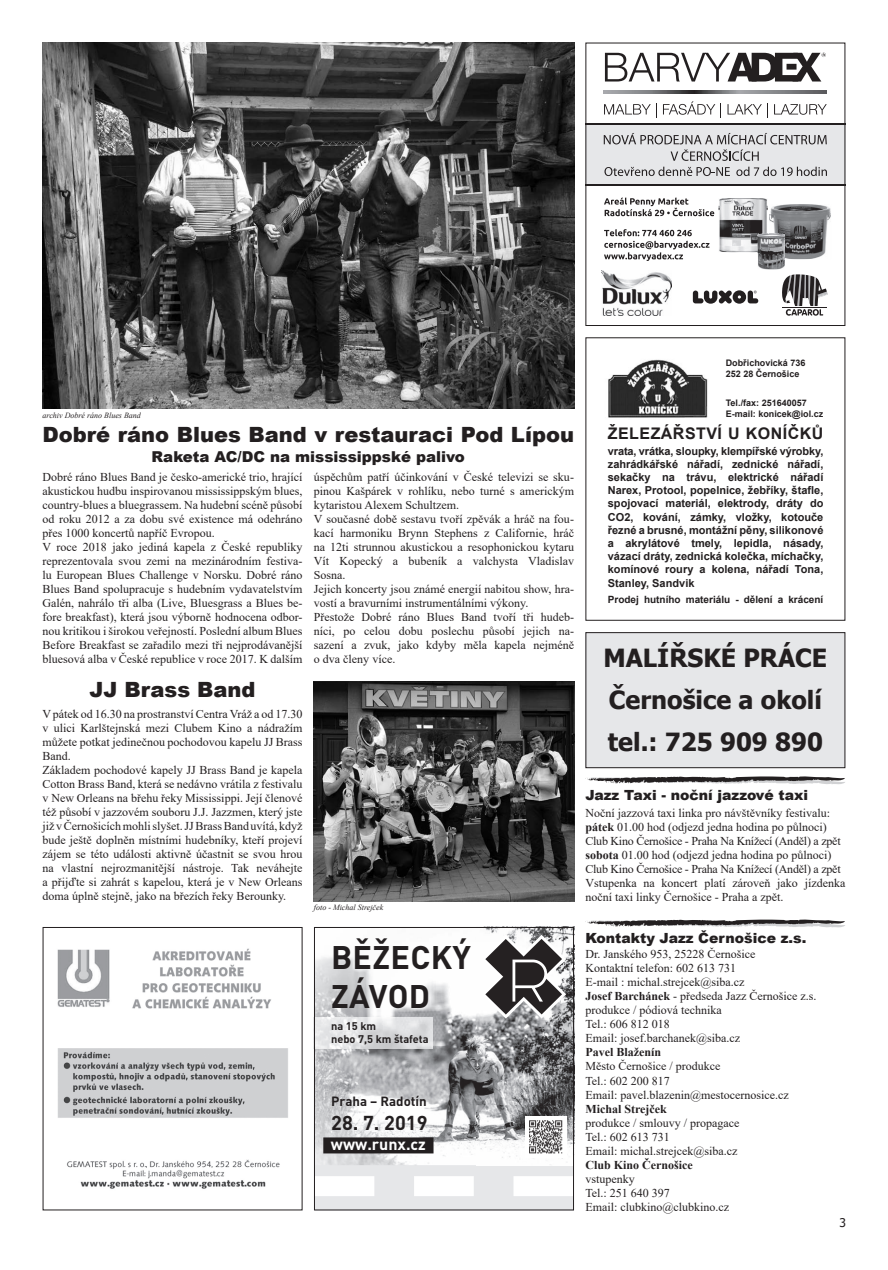
<style>
.page{position:relative;width:888px;height:1270px;background:#fff}
.page>*{position:absolute;margin:0;border:0;box-sizing:border-box;transform-origin:0 0}
.t1{font:700 32.3px/38.8px "DIN Pro";letter-spacing:.01em;color:#231f20}
.t2{font:700 25px/42px "Tahoma";color:#231f20}
.t3{font:900 21px "Arial";color:#231f20}
.t4{font:700 19.9px "DIN Pro";color:#231f20}
.t5{font:700 16px "Arial";letter-spacing:.03em;color:#231f20}
.t6{font:700 16px "DIN Pro";color:#fff}
.t7{font:900 15px "Arial";color:#231f20}
.t8{font:900 14px "Arial";color:#231f20}
.t9{font:700 13.3px "DIN Pro";color:#231f20}
.t10{font:12px/14px "Times New Roman";color:#231f20}
.t11{font:700 12px "Times New Roman";color:#231f20}
.t12{font:12px "Tahoma";color:#231f20}
.t13{font:700 11px/13.2px "Arial";color:#231f20;text-align:justify}
.t14{font:700 11px/13.2px "DIN Pro";color:#231f20}
.t15{font:700 10px "Arial";color:#231f20}
.t16{font:700 9px/10.8px "Arial";color:#231f20}
.t17{font:italic 8px "Times New Roman";color:#231f20}
.s1{font-weight:700}
</style>
<div class="page">
<div style="left:315px;top:1164px;width:258px;height:46px;background:#e6e7e9"></div>
<svg style="left:585px;top:920px;width:260px;height:8px"></svg>
<svg style="left:585px;top:776px;width:260px;height:8px"></svg>
<img style="left:608px;top:359px;width:100px;height:59px">
<img style="left:43px;top:43px;width:531px;height:366px">
<img style="left:314px;top:682px;width:260px;height:219px">
<div style="left:585px;top:124px;width:260px;height:61px;background:#e6e7e9"></div>
<svg style="left:603px;top:91px;width:223px;height:2px"></svg>
<svg style="left:604px;top:104px;width:47px;height:11px"></svg>
<svg style="left:663px;top:101px;width:58px;height:17px"></svg>
<svg style="left:727px;top:104px;width:35px;height:11px"></svg>
<svg style="left:774px;top:104px;width:52px;height:11px"></svg>
<svg style="left:604px;top:53px;width:221px;height:29px"></svg>
<svg style="left:603px;top:133px;width:223px;height:28px"></svg>
<hr style="left:585px;top:124px;width:260px;height:1px;background:#231f20">
<hr style="left:585px;top:185px;width:260px;height:1px;background:#231f20">
<img style="left:768px;top:204px;width:62px;height:55px">
<img style="left:718px;top:198px;width:49px;height:54px">
<img style="left:757px;top:234px;width:27px;height:35px">
<img style="left:768px;top:234px;width:16px;height:25px">
<img style="left:757px;top:234px;width:10px;height:18px">
<svg style="left:604px;top:167px;width:125px;height:9px"></svg>
<svg style="left:736px;top:167px;width:90px;height:9px"></svg>
<svg style="left:604px;top:197px;width:110px;height:19px"></svg>
<svg style="left:604px;top:229px;width:105px;height:32px"></svg>
<svg style="left:782px;top:274px;width:45px;height:42px"></svg>
<img style="left:601px;top:271px;width:70px;height:45px">
<svg style="left:692px;top:290px;width:66px;height:14px"></svg>
<img style="left:57px;top:948px;width:231px;height:241px">
<svg style="left:316px;top:1176px;width:256px;height:20px"></svg>
<img style="left:316px;top:929px;width:256px;height:236px">
<img style="left:316px;top:1017px;width:117px;height:32px">
<svg style="left:481px;top:935px;width:85px;height:84px"></svg>
<div style="left:525px;top:1116px;width:41px;height:41px;background:#fff"></div>
<svg style="left:529px;top:1120px;width:33px;height:33px"></svg>
<div style="left:323px;top:1137px;width:110px;height:16px;background:#231f20"></div>
<div style="left:314px;top:927px;width:260px;height:283px;border:1px solid #231f20"></div>
<div style="left:585px;top:633px;width:259px;height:135px;background:#e6e7e9"></div>
<div style="left:585px;top:632px;width:260px;height:136px;border:1px solid #231f20"></div>
<p class="t17" style="left:43px;top:410px;width:100px">archiv Dobré ráno Blues Band</p>
<h3 class="t3" style="left:43px;top:419px;width:533px">Dobré ráno Blues Band v restauraci Pod Lípou</h3>
<p class="t7" style="left:152px;top:445px;width:315px">Raketa AC/DC na mississippské palivo</p>
<p class="t10" style="left:314px;top:470px;width:261px">úspěchům patří účinkování v České televizi se sku&shy;pinou Kašpárek v rohlíku, nebo turné s americkým kytaristou Alexem Schultzem.<br>V současné době sestavu tvoří zpěvák a hráč na fou&shy;kací harmoniku Brynn Stephens z Californie, hráč na 12ti strunnou akustickou a resophonickou kytaru Vít Kopecký a bubeník a valchysta Vladislav Sosna.<br>Jejich koncerty jsou známé energií nabitou show, hra&shy;vostí a bravurními instrumentálními výkony.<br>Přestože Dobré ráno Blues Band tvoří tři hudeb&shy;níci, po celou dobu poslechu působí jejich na&shy;sazení a zvuk, jako kdyby měla kapela nejméně o dva členy více.</p>
<h3 class="t3" style="left:89px;top:674px;width:168px">JJ Brass Band</h3>
<p class="t10" style="left:43px;top:707px;width:261px">V pátek od 16.30 na prostranství Centra Vráž a od 17.30 v ulici Karlštejnská mezi Clubem Kino a nádražím můžete potkat jedinečnou pochodovou kapelu JJ Brass Band.<br>Základem pochodové kapely JJ Brass Band je kapela Cotton Brass Band, která se nedávno vrátila z festivalu v New Orleans na břehu řeky Mississippi. Její členové též působí v jazzovém souboru J.J. Jazzmen, který jste již v Černošicích mohli slyšet. JJ Brass Band uvítá, když bude ještě doplněn místními hudebníky, kteří projeví zájem se této události aktivně účastnit se svou hrou na vlastní nejrozmanitější nástroje. Tak neváhejte a přijďte si zahrát s kapelou, která je v New Orleans doma úplně stejně, jako na březích řeky Berounky.</p>
<p class="t10" style="left:43px;top:470px;width:261px">Dobré ráno Blues Band je česko-americké trio, hrající akustickou hudbu inspirovanou mississippským blues, country-blues a bluegrassem. Na hudební scéně působí od roku 2012 a za dobu své existence má odehráno přes 1000 koncertů napříč Evropou.<br>V roce 2018 jako jediná kapela z České republiky reprezentovala svou zemi na mezinárodním festiva&shy;lu European Blues Challenge v Norsku. Dobré ráno Blues Band spolupracuje s hudebním vydavatelstvím Galén, nahrálo tři alba (Live, Bluesgrass a Blues be&shy;fore breakfast), která jsou výborně hodnocena odbor&shy;nou kritikou i širokou veřejností. Poslední album Blues Before Breakfast se zařadilo mezi tři nejprodávanější bluesová alba v České republice v roce 2017. K dalším</p>
<p class="t17" style="left:314px;top:902px;width:71px">foto - Michal Strejček</p>
<h1 class="t1" style="left:331px;top:937px;width:141px">BĚŽECKÝ<br>ZÁVOD</h1>
<p class="t14" style="left:331px;top:1019px;width:99px">na 15 km<br>nebo 7,5 km štafeta</p>
<p class="t9" style="left:331px;top:1092px;width:97px">Praha – Radotín</p>
<h3 class="t4" style="left:331px;top:1109px;width:98px">28. 7. 2019</h3>
<h3 class="t6" style="left:331px;top:1133px;width:96px">www.runx.cz</h3>
<p class="t16" style="left:725px;top:358px;width:81px">Dobřichovická 736<br>252 28 Černošice</p>
<p class="t16" style="left:725px;top:397px;width:99px">Tel./fax: 251640057<br>E-mail: konicek@iol.cz</p>
<h3 class="t5" style="left:607px;top:422px;width:217px">ŽELEZÁŘSTVÍ U KONÍČKŮ</h3>
<p class="t13" style="left:607px;top:444px;width:217px">vrata, vrátka, sloupky, klempířské výrobky, zahrádkářské nářadí, zednické nářadí, sekačky na trávu, elektrické nářadí Narex, Protool, popelnice, žebříky, štafle, spojovací materiál, elektrody, dráty do CO2, kování, zámky, vložky, kotouče řezné a brusné, montážní pěny, silikonové a akrylátové tmely, lepidla, násady, vázací dráty, zednická kolečka, míchačky, komínové roury a kolena, nářadí Tona, Stanley, Sandvik</p>
<p class="t15" style="left:607px;top:593px;width:217px">Prodej hutního materiálu - dělení a krácení</p>
<h2 class="t2" style="left:603px;top:637px;width:225px">MALÍŘSKÉ PRÁCE<br>Černošice a okolí tel.: 725 909 890</h2>
<p class="t8" style="left:585px;top:785px;width:224px">Jazz Taxi - noční jazzové taxi</p>
<p class="t10" style="left:585px;top:806px;width:261px">Noční jazzová taxi linka pro návštěvníky festivalu: <span class="s1">pátek</span> 01.00 hod (odjezd jedna hodina po půlnoci)<br>Club Kino Černošice - Praha Na Knížecí (Anděl) a zpět <span class="s1">sobota</span> 01.00 hod (odjezd jedna hodina po půlnoci)<br>Club Kino Černošice - Praha Na Knížecí (Anděl) a zpět Vstupenka na koncert platí zároveň jako jízdenka noční taxi linky Černošice - Praha a zpět.</p>
<p class="t8" style="left:585px;top:928px;width:222px">Kontakty Jazz Černošice z.s.</p>
<p class="t10" style="left:585px;top:947px;width:233px">Dr. Janského 953, 25228 Černošice<br>Kontaktní telefon: 602 613 731<br>E-mail : michal.strejcek@siba.cz<br><span class="s1">Josef Barchánek</span> - předseda Jazz Černošice z.s. produkce / pódiová technika<br>Tel.: 606 812 018<br>Email: josef.barchanek@siba.cz</p>
<p class="t11" style="left:585px;top:1044px;width:77px">Pavel Blaženín</p>
<p class="t10" style="left:585px;top:1059px;width:205px">Město Černošice / produkce<br>Tel.: 602 200 817<br>Email: pavel.blazenin@mestocernosice.cz</p>
<p class="t11" style="left:585px;top:1100px;width:83px">Michal Strejček</p>
<p class="t10" style="left:585px;top:1115px;width:155px">produkce / smlouvy / propagace<br>Tel.: 602 613 731<br>Email: michal.strejcek@siba.cz</p>
<p class="t11" style="left:585px;top:1156px;width:109px">Club Kino Černošice</p>
<p class="t10" style="left:585px;top:1171px;width:145px">vstupenky<br>Tel.: 251 640 397<br>Email: clubkino@clubkino.cz</p>
<p class="t12" style="left:839px;top:1215px;width:8px">3</p>
</div>
